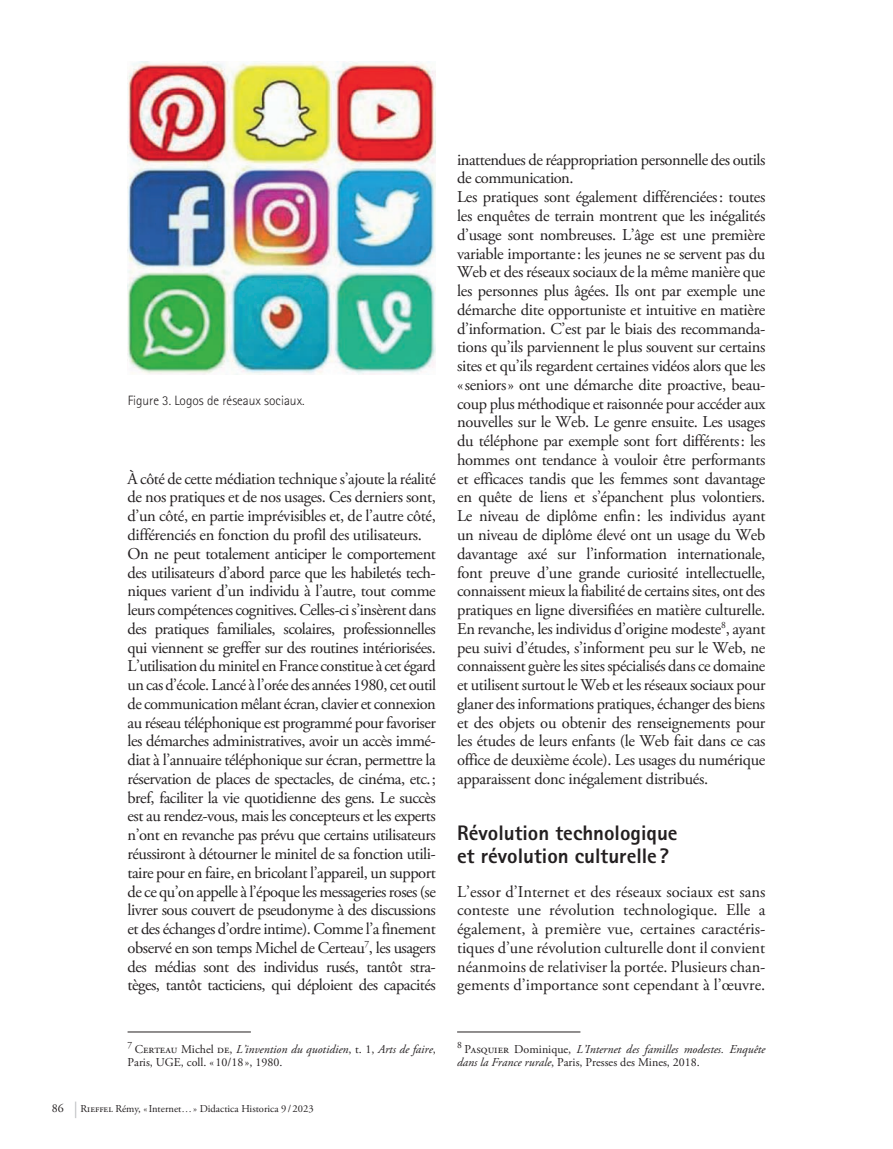
<style>
.page{position:relative;width:893px;height:1149px;background:#fff}
.page>*{position:absolute;margin:0;border:0;box-sizing:border-box;transform-origin:0 0}
.t1{font:800 21px/22.5px "Rotis Sans Serif";color:#231f20}
.t2{font:16.5px/18.8px "Adobe Garamond Pro";letter-spacing:-.03em;color:#231f20}
.t3{font:300 13.5px "Rotis Sans Serif";color:#231f20}
.t4{font:italic 12px/12.8px "Adobe Garamond Pro";color:#231f20}
.t5{font:12px/12.8px "Adobe Garamond Pro";color:#231f20}
.t6{font:10.5px "Adobe Garamond Pro";color:#231f20}
.t7{font:9.6px "Adobe Garamond Pro";color:#231f20}
.s1{font-style:italic}
.s2{font-size:12px}
.s3{font-size:16.5px;color:#bcbdc0}
.s4{font-style:normal}
</style>
<div class="page">
<hr style="left:128px;top:1031px;width:123px;height:1px;background:#231f20">
<hr style="left:457px;top:1031px;width:123px;height:1px;background:#231f20">
<img style="left:128px;top:62px;width:308px;height:312px">
<p class="t3" style="left:128px;top:392px;width:178px">Figure 3. Logos de réseaux sociaux.</p>
<p class="t2" style="left:128px;top:469px;width:310px">À côté de cette médiation technique s’ajoute la réalité de nos pratiques et de nos usages. Ces derniers sont, d’un côté, en partie imprévisibles et, de l’autre côté, différenciés en fonction du profil des utilisateurs.<br>On ne peut totalement anticiper le comportement des utilisateurs d’abord parce que les habiletés tech&shy;niques varient d’un individu à l’autre, tout comme leurs compétences cognitives. Celles-ci s’insèrent dans des pratiques familiales, scolaires, professionnelles qui viennent se greffer sur des routines intériorisées.<br>L’utilisation du minitel en France constitue à cet égard un cas d’école. Lancé à l’orée des années 1980, cet outil de communication mêlant écran, clavier et connexion au réseau téléphonique est programmé pour favoriser les démarches administratives, avoir un accès immé&shy;diat à l’annuaire téléphonique sur écran, permettre la réservation de places de spectacles, de cinéma, etc.; bref, faciliter la vie quotidienne des gens. Le succès est au rendez-vous, mais les concepteurs et les experts n’ont en revanche pas prévu que certains utilisateurs réussiront à détourner le minitel de sa fonction utili&shy;taire pour en faire, en bricolant l’appareil, un support de ce qu’on appelle à l’époque les messageries roses (se livrer sous couvert de pseudonyme à des discussions et des échanges d’ordre intime). Comme l’a finement observé en son temps Michel de Certeau<sup>7</sup>, les usagers des médias sont des individus rusés, tantôt stra&shy;tèges, tantôt tacticiens, qui déploient des capacités</p>
<p class="t7" style="left:128px;top:1038px;width:6px">7</p>
<p class="t5" style="left:128px;top:1043px;width:310px;text-indent:7px">Certeau Michel de, <span class="s1">L’invention du quotidien</span>, t. 1, <span class="s1">Arts de faire</span>,<br>Paris, UGE, coll. « 10/18», 1980.</p>
<p class="t6" style="left:52px;top:1101px;width:263px"><span class="s2">86</span> <span class="s3">|</span> Rieffel Rémy, «Internet…» Didactica Historica 9 / 2023</p>
<p class="t2" style="left:457px;top:151px;width:310px">inattendues de réappropriation personnelle des outils de communication.<br>Les pratiques sont également différenciées: toutes les enquêtes de terrain montrent que les inégalités d’usage sont nombreuses. L’âge est une première variable importante: les jeunes ne se servent pas du Web et des réseaux sociaux de la même manière que les personnes plus âgées. Ils ont par exemple une démarche dite opportuniste et intuitive en matière d’information. C’est par le biais des recommanda&shy;tions qu’ils parviennent le plus souvent sur certains sites et qu’ils regardent certaines vidéos alors que les «seniors» ont une démarche dite proactive, beau&shy;coup plus méthodique et raisonnée pour accéder aux nouvelles sur le Web. Le genre ensuite. Les usages du téléphone par exemple sont fort différents: les hommes ont tendance à vouloir être performants et efficaces tandis que les femmes sont davantage en quête de liens et s’épanchent plus volontiers.<br>Le niveau de diplôme enfin: les individus ayant un niveau de diplôme élevé ont un usage du Web davantage axé sur l’information internationale, font preuve d’une grande curiosité intellectuelle, connaissent mieux la fiabilité de certains sites, ont des pratiques en ligne diversifiées en matière culturelle.<br>En revanche, les individus d’origine modeste<sup>8</sup>, ayant peu suivi d’études, s’informent peu sur le Web, ne connaissent guère les sites spécialisés dans ce domaine et utilisent surtout le Web et les réseaux sociaux pour glaner des informations pratiques, échanger des biens et des objets ou obtenir des renseignements pour les études de leurs enfants (le Web fait dans ce cas office de deuxième école). Les usages du numérique apparaissent donc inégalement distribués.</p>
<p class="t1" style="left:457px;top:821px;width:222px">Révolution technologique et révolution culturelle ?</p>
<p class="t2" style="left:457px;top:882px;width:310px;text-align:justify">L’essor d’Internet et des réseaux sociaux est sans conteste une révolution technologique. Elle a également, à première vue, certaines caractéris&shy;tiques d’une révolution culturelle dont il convient néanmoins de relativiser la portée. Plusieurs chan&shy;gements d’importance sont cependant à l’œuvre.</p>
<p class="t7" style="left:457px;top:1038px;width:6px">8</p>
<p class="t4" style="left:457px;top:1043px;width:310px;text-indent:7px"><span class="s4">Pasquier Dominique,</span> L’Internet des familles modestes. Enquête dans la France rurale<span class="s4">, Paris, Presses des Mines, 2018.</span></p>
</div>
